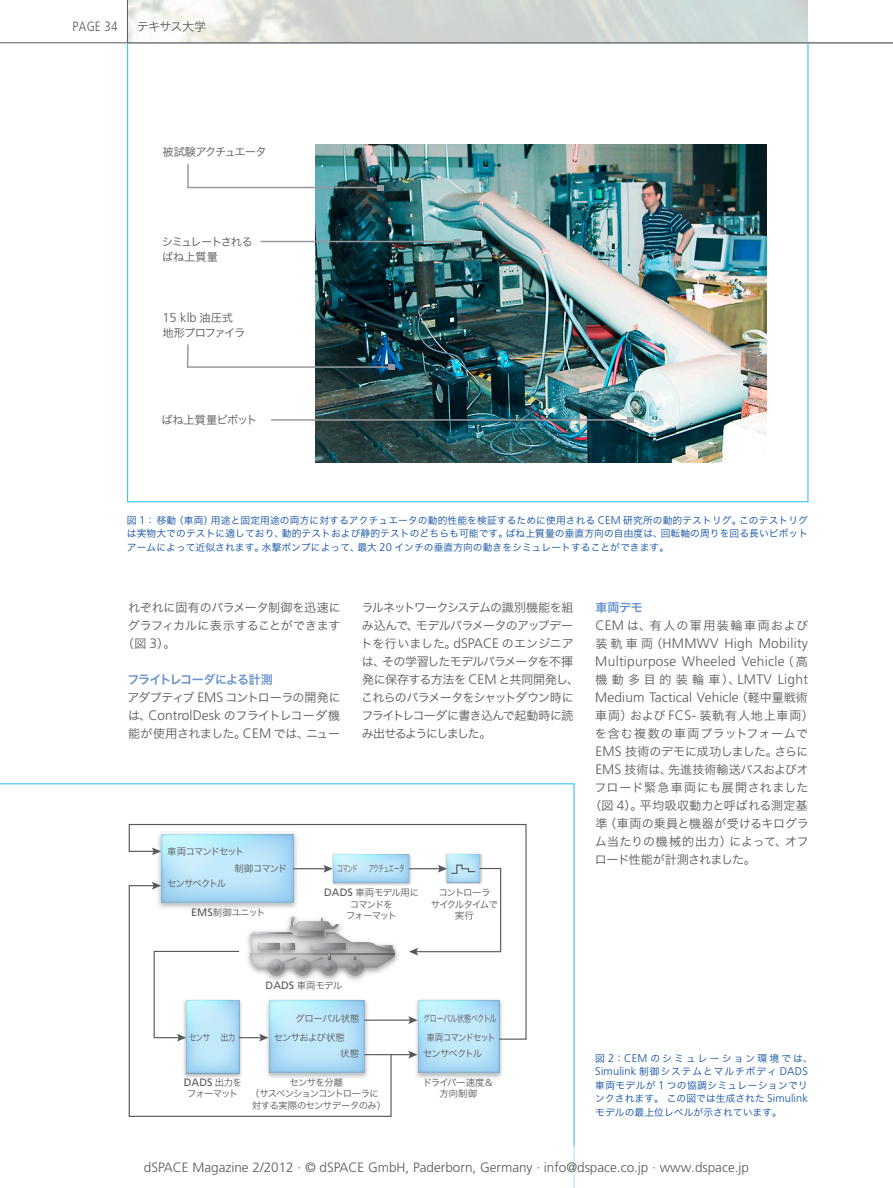
<style>
.page{position:relative;width:893px;height:1188px;background:#fff}
.page>*{position:absolute;margin:0;border:0;box-sizing:border-box;transform-origin:0 0}
.copy_9_12_light_80k{font:300 13.65px/18px "Frutiger LT Pro";letter-spacing:.025em;color:#57585a}
.t1{font:300 13.5px "Frutiger LT Pro";color:#57585a}
.t2{font:300 condensed 13.5px "Frutiger LT Pro";letter-spacing:.015em;color:#57585a}
.copy_9_12_light_80k-2{font:300 12.9px "Frutiger LT Pro";color:#57585a}
.copy_9_12_light_80k-3{font:12px/18px "Hira Kaku Pro W3";letter-spacing:-.055em;color:#57585a}
.copy_9_12_light_80k-4{font:12px/18px "Hira Kaku Pro W3";letter-spacing:-.02em;color:#57585a;text-align:justify}
.copy_9_12_light_80k-5{font:12px "Hira Kaku Pro W3";letter-spacing:.36em;color:#57585a}
.copy_9_12_light_80k-6{font:12px "Hira Kaku Pro W3";letter-spacing:.075em;color:#57585a}
.copy_9_12_light_80k-7{font:12px "Hira Kaku Pro W3";letter-spacing:.01em;color:#57585a}
.copy_9_12_light_80k-8{font:12px "Hira Kaku Pro W3";letter-spacing:.015em;color:#57585a}
.copy_9_12_light_80k-9{font:12px "Hira Kaku Pro W3";letter-spacing:.025em;color:#57585a}
.copy_9_12_light_80k-10{font:12px "Hira Kaku Pro W3";letter-spacing:.12em;color:#57585a}
.copy_9_12_light_80k-11{font:12px "Hira Kaku Pro W3";letter-spacing:.06em;color:#57585a}
.copy_9_12_light_80k-12{font:12px "Hira Kaku Pro W3";letter-spacing:.045em;color:#57585a}
.copy_9_12_light_80k-13{font:12px "Hira Kaku Pro W3";letter-spacing:-.05em;color:#57585a}
.HL_9_12_bold_60-35-0{font:12px "Hira Kaku Pro W6";letter-spacing:-.08em;color:#6892cc}
.J_Heder_Left{font:12px "Hira Kaku Pro W3";letter-spacing:-.06em;color:#57585a}
.HL_9_12_bold_60-35-0-2{font:12px "Hira Kaku Pro W6";letter-spacing:-.04em;color:#6892cc}
.copy_9_12_light_80k-14{font:11.25px/15px "Hira Kaku Pro W3";letter-spacing:-.07em;color:#57585a}
.copy_9_12_light_80k-15{font:11.25px "Hira Kaku Pro W3";letter-spacing:-.035em;color:#57585a}
.copy_9_12_light_80k-16{font:11.25px "Hira Kaku Pro W3";letter-spacing:-.11em;color:#57585a}
.t3{font:10.8px "Frutiger LT Pro";color:#57585a}
.BU_7_5_9_light_itali{font:9.75px/13.5px "Hira Kaku Pro W3";letter-spacing:.01em;color:#0d4da1;text-align:justify}
.BU_7_5_9_light_itali-2{font:9.75px/13.5px "Hira Kaku Pro W3";letter-spacing:.035em;color:#0d4da1}
.t4{font:9.45px/11.6px "Hira Kaku Pro W3";letter-spacing:-.09em;color:#57585a;text-align:center}
.t5{font:9.45px/18.5px "Hira Kaku Pro W3";letter-spacing:-.09em;color:#57585a;text-align:center;scale:.75 1}
.t6{font:9.45px/11.6px "Hira Kaku Pro W3";letter-spacing:.005em;color:#57585a;text-align:center}
.t7{font:9.45px "Hira Kaku Pro W3";letter-spacing:-.11em;color:#57585a;scale:.6 1}
.t8{font:9.45px "Hira Kaku Pro W3";letter-spacing:-.035em;color:#57585a}
.t9{font:9.45px "Hira Kaku Pro W3";letter-spacing:-.09em;color:#57585a;scale:.8 1}
.s1{font-family:"Hira Kaku Pro W3";font-weight:400;font-size:11.25px}
.s2{font-family:"Frutiger LT Pro";font-weight:300;font-size:11.1px}
.s3{font-family:"Frutiger LT Pro";font-weight:300;font-size:13.65px}
.s4{font-family:"Frutiger LT Pro";font-size:10.8px}
.s5{font-family:"Hira Kaku Pro W3";font-weight:400;font-size:12px}
.s6{font-family:"Hira Kaku Pro W3";font-size:9.45px}
</style>
<div class="page">
<svg style="left:0;top:0;width:893px;height:43px;fill:#d2dad8"></svg>
<hr style="left:0;top:43px;width:893px;height:1px;background:#57585a">
<hr style="left:127px;top:0;width:1px;height:43px;background:#57585a">
<img style="left:316px;top:144px;width:451px;height:318px">
<img style="left:187px;top:163px;width:197px;height:28px">
<svg style="left:186px;top:343px;width:209px;height:27px"></svg>
<hr style="left:261px;top:241px;width:196px;height:1px;background:#97999c">
<svg style="left:454px;top:239px;width:6px;height:6px"></svg>
<hr style="left:271px;top:419px;width:360px;height:2px;background:#97999c">
<svg style="left:628px;top:417px;width:6px;height:6px"></svg>
<svg style="left:0;top:783px;width:575px;height:363px"></svg>
<img style="left:413px;top:1040px;width:92px;height:40px">
<svg style="left:419px;top:1040px;width:80px;height:33px"></svg>
<hr style="left:364px;top:1054px;width:47px;height:1px;background:#57585a">
<svg style="left:408px;top:1051px;width:10px;height:8px"></svg>
<svg style="left:128px;top:1040px;width:264px;height:78px"></svg>
<svg style="left:128px;top:823px;width:399px;height:217px"></svg>
<svg style="left:152px;top:847px;width:9px;height:8px"></svg>
<svg style="left:409px;top:864px;width:93px;height:92px"></svg>
<img style="left:395px;top:927px;width:7px;height:50px">
<img style="left:395px;top:949px;width:7px;height:14px">
<img style="left:283px;top:913px;width:62px;height:3px">
<img style="left:284px;top:912px;width:17px;height:4px">
<img style="left:395px;top:940px;width:5px;height:19px">
<svg style="left:153px;top:916px;width:242px;height:126px"></svg>
<p class="t2" style="left:73px;top:18px;width:47px">PAGE 34</p>
<p class="J_Heder_Left" style="left:137px;top:16px;width:71px">テキサス大学</p>
<p class="copy_9_12_light_80k-14" style="left:162px;top:143px;width:106px">被試験アクチュエータ</p>
<p class="copy_9_12_light_80k-14" style="left:162px;top:233px;width:92px">シミュレートされるばね上質量</p>
<p class="copy_9_12_light_80k-2" style="left:162px;top:310px;width:72px">15 klb <span class="s1">油圧式</span></p>
<p class="copy_9_12_light_80k-16" style="left:162px;top:322px;width:84px">地形プロファイラ</p>
<p class="copy_9_12_light_80k-15" style="left:161px;top:410px;width:98px">ばね上質量ピボット</p>
<p class="BU_7_5_9_light_itali" style="left:127px;top:513px;width:683px">図 <span class="s2">1</span>：移動（車両）用途と固定用途の両方に対するアクチュエータの動的性能を検証するために使用される <span class="s2">CEM</span> 研究所の動的テストリグ。このテストリグは実物大でのテストに適しており、動的テストおよび静的テストのどちらも可能です。ばね上質量の垂直方向の自由度は、回転軸の周りを回る長いピボットアームによって近似されます。水撃ポンプによって、最大 <span class="s2">20</span> インチの垂直方向の動きをシミュレートすることができます。</p>
<p class="copy_9_12_light_80k-4" style="left:128px;top:598px;width:214px">れぞれに固有のパラメータ制御を迅速に</p>
<p class="copy_9_12_light_80k-4" style="left:128px;top:616px;width:214px">グラフィカルに表示することができます</p>
<p class="copy_9_12_light_80k-4" style="left:122px;top:634px;width:55px">（図 <span class="s3">3</span>）。</p>
<p class="HL_9_12_bold_60-35-0" style="left:128px;top:669px;width:147px">フライトレコーダによる計測</p>
<p class="copy_9_12_light_80k-4" style="left:128px;top:688px;width:215px">アダプティブ <span class="s3">EMS</span> コントローラの開発には、<span class="s3">ControlDesk</span> のフライトレコーダ機能が使用されました。<span class="s3">CEM</span> では、ニュー</p>
<p class="copy_9_12_light_80k-3" style="left:361px;top:598px;width:220px">ラルネットワークシステムの識別機能を組み込んで、モデルパラメータのアップデートを行いました。<span class="s3">dSPACE</span> のエンジニアは、その学習したモデルパラメータを不揮発に保存する方法を <span class="s3">CEM</span> と共同開発し、これらのパラメータをシャットダウン時にフライトレコーダに書き込んで起動時に読み出せるようにしました。</p>
<p class="t4" style="left:167px;top:845px;width:78px">車両コマンドセット</p>
<p class="t4" style="left:167px;top:877px;width:61px">センサベクトル</p>
<p class="t4" style="left:234px;top:862px;width:54px">制御コマンド</p>
<p class="t7" style="left:337px;top:860px;width:114px">コマンド アクチュエータ</p>
<p class="t4" style="left:324px;top:886px;width:96px"><span class="s4">DADS</span> 車両モデル用にコマンドを<br>フォーマット</p>
<p class="t4" style="left:431px;top:886px;width:68px">コントローラ<br>サイクルタイムで実行</p>
<p class="t4" style="left:191px;top:906px;width:76px"><span class="s4">EMS</span>制御ユニット</p>
<p class="HL_9_12_bold_60-35-0-2" style="left:595px;top:597px;width:49px">車両デモ</p>
<p class="copy_9_12_light_80k-10" style="left:595px;top:615px;width:214px"><span class="s3">CEM</span> は、有人の軍用装輪車両および</p>
<p class="copy_9_12_light_80k" style="left:595px;top:635px;width:214px"><span class="s5">装軌車両（</span>HMMWV High Mobility<br>Multipurpose Wheeled Vehicle<span class="s5">（高</span></p>
<p class="copy_9_12_light_80k-5" style="left:595px;top:669px;width:214px">機動多目的装輪車）、<span class="s3">LMTV Light</span></p>
<p class="copy_9_12_light_80k" style="left:595px;top:689px;width:214px">Medium Tactical Vehicle<span class="s5">（軽中量戦術</span></p>
<p class="copy_9_12_light_80k-6" style="left:595px;top:705px;width:220px">車両）および <span class="s3">FCS-</span> 装軌有人地上車両）</p>
<p class="copy_9_12_light_80k-11" style="left:595px;top:723px;width:215px">を含む複数の車両プラットフォームで</p>
<p class="copy_9_12_light_80k-4" style="left:595px;top:742px;width:215px"><span class="s3">EMS</span> 技術のデモに成功しました。さらに</p>
<p class="copy_9_12_light_80k-4" style="left:595px;top:760px;width:215px"><span class="s3">EMS</span> 技術は、先進技術輸送バスおよびオ</p>
<p class="copy_9_12_light_80k-12" style="left:594px;top:777px;width:215px">フロード緊急車両にも展開されました</p>
<p class="copy_9_12_light_80k-7" style="left:589px;top:795px;width:220px">（図 <span class="s3">4</span>）。平均吸収動力と呼ばれる測定基</p>
<p class="copy_9_12_light_80k-8" style="left:595px;top:813px;width:215px">準（車両の乗員と機器が受けるキログラ</p>
<p class="copy_9_12_light_80k-9" style="left:595px;top:831px;width:215px">ム当たりの機械的出力）によって、オフ</p>
<p class="copy_9_12_light_80k-13" style="left:595px;top:849px;width:162px">ロード性能が計測されました。</p>
<p class="t4" style="left:266px;top:979px;width:78px"><span class="s4">DADS</span> 車両モデル</p>
<p class="t8" style="left:295px;top:1010px;width:66px">グローバル状態</p>
<p class="t4" style="left:340px;top:1047px;width:20px">状態</p>
<p class="t5" style="left:423px;top:1009px;width:99px">グローバル状態ベクトル車両コマンドセット</p>
<p class="t4" style="left:423px;top:1047px;width:61px">センサベクトル</p>
<p class="t9" style="left:189px;top:1029px;width:59px">センサ 出力</p>
<p class="t4" style="left:274px;top:1031px;width:73px">センサおよび状態</p>
<p class="t3" style="left:184px;top:1076px;width:60px">DADS <span class="s6">出力を</span></p>
<p class="t4" style="left:187px;top:1087px;width:52px">フォーマット</p>
<p class="t4" style="left:250px;top:1076px;width:137px;text-align:left;text-indent:39px">センサを分離<br>（サスペンションコントローラに対する実際のセンサデータのみ）</p>
<p class="t6" style="left:423px;top:1076px;width:72px">ドライバー速度＆方向制御</p>
<p class="BU_7_5_9_light_itali-2" style="left:595px;top:1050px;width:219px">図<span class="s2">2</span>：<span class="s2">CEM</span>のシミュレーション環境では、<br><span class="s2">Simulink</span> 制御システムとマルチボディ <span class="s2">DADS</span>車両モデルが <span class="s2">1</span> つの協調シミュレーションでリンクされます。この図では生成された <span class="s2">Simulink</span>モデルの最上位レベルが示されています。</p>
<h2 class="t1" style="left:144px;top:1159px;width:607px">dSPACE Magazine 2/2012 · © dSPACE GmbH, Paderborn, Germany · info@dspace.co.jp · www.dspace.jp</h2>
</div>
